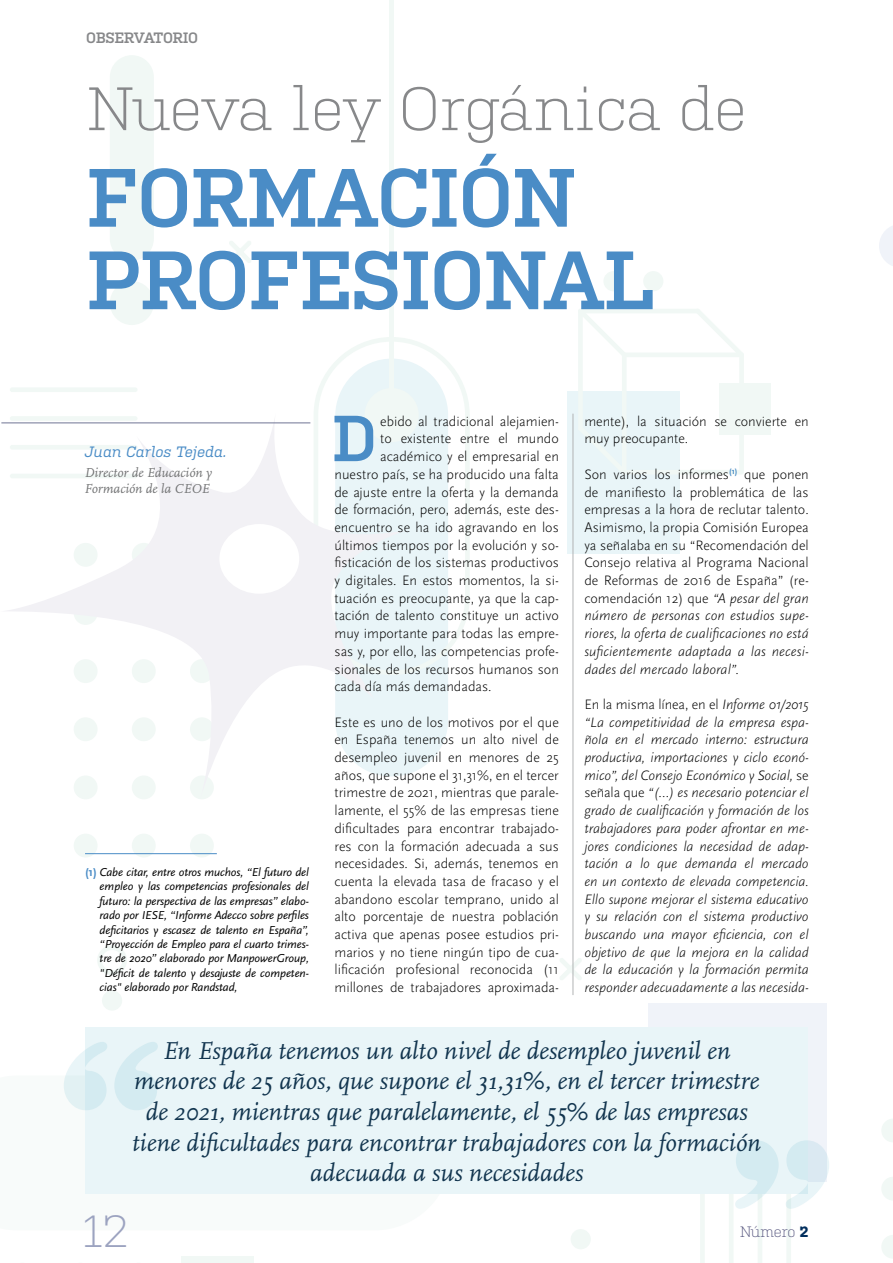
<style>
.page{position:relative;width:893px;height:1263px;background:#fff}
.page>*{position:absolute;margin:0;border:0;box-sizing:border-box;transform-origin:0 0}
.t1{font:600 82.35px/82.5px "Kulturista";letter-spacing:-.02em;color:#4a8cc6}
.t2{font:600 64.8px "Kulturista";color:#4a8cc6}
.t3{font:300 61.05px "Kulturista";letter-spacing:-.01em;color:#87888a}
.t4{font:300 45px "Kulturista";color:#9ca3c0}
.t5{font:italic 25.5px/30.6px "Scala Pro";color:#11344e;text-align:center}
.t6{font:italic 15px "Kulturista";color:#4a8cc6}
.t7{font:600 15px "Kulturista";letter-spacing:-.02em;color:#87888a}
.t8{font:300 15px "Kulturista";letter-spacing:-.02em;color:#57577f}
.t9{font:300 14.25px/17.7px "Scala Sans Pro";color:#000;text-align:justify}
.t10{font:italic 300 14.25px/17.7px "Scala Sans Pro";letter-spacing:-.01em;color:#000;text-align:justify}
.t11{font:italic 13.5px/16.2px "Scala Pro";color:#707172}
.t12{font:italic 12px/14.4px "Scala Sans Pro";letter-spacing:-.01em;color:#000;text-align:justify}
.s1{font-weight:700;font-style:normal;color:#4a8cc6}
.s2{font-style:italic}
.s3{font-style:normal}
.s4{font-weight:700;color:#012e5d}
</style>
<div class="page">
<div style="left:648px;top:1003px;width:178px;height:178px;background:#f0f3f9"></div>
<svg style="left:700px;top:1194px;width:5px;height:69px"></svg>
<div style="left:571px;top:1229px;width:20px;height:20px;background:#f1f8f5;border-radius:50%"></div>
<div style="left:102px;top:990px;width:20px;height:21px;background:#f1f8f5;border-radius:50%"></div>
<svg style="left:97px;top:946px;width:30px;height:29px"></svg>
<div style="left:568px;top:391px;width:112px;height:162px;background:#e9f5f8"></div>
<div style="left:720px;top:383px;width:51px;height:52px;background:#f1f8f5"></div>
<svg style="left:578px;top:309px;width:166px;height:165px"></svg>
<div style="left:643px;top:271px;width:20px;height:20px;background:#f1f8f5;border-radius:50%"></div>
<div style="left:603px;top:271px;width:21px;height:20px;background:#f1f8f5;border-radius:50%"></div>
<div style="left:10px;top:387px;width:128px;height:5px;background:#f1f8f5;border-radius:2px"></div>
<div style="left:181px;top:1256px;width:72px;height:7px;background:#f1f8f5"></div>
<svg style="left:406px;top:675px;width:42px;height:100px;background:#ecf6f9"></svg>
<svg style="left:314px;top:337px;width:156px;height:338px;fill:#e9f5f8"></svg>
<div style="left:365px;top:388px;width:54px;height:54px;background:#f1f8f5;border-radius:50%"></div>
<div style="left:389px;top:0;width:5px;height:415px;background:#f1f8f5"></div>
<div style="left:132px;top:775px;width:24px;height:24px;background:#f1f8f5;border-radius:50%"></div>
<div style="left:132px;top:834px;width:24px;height:23px;background:#f1f8f5;border-radius:50%"></div>
<div style="left:74px;top:775px;width:24px;height:24px;background:#f1f8f5;border-radius:50%"></div>
<div style="left:74px;top:834px;width:24px;height:23px;background:#f1f8f5;border-radius:50%"></div>
<div style="left:190px;top:775px;width:24px;height:24px;background:#f1f8f5;border-radius:50%"></div>
<div style="left:190px;top:834px;width:24px;height:23px;background:#f1f8f5;border-radius:50%"></div>
<div style="left:110px;top:55px;width:44px;height:206px;background:#f1f8f5;border-radius:22px"></div>
<div style="left:110px;top:281px;width:44px;height:44px;background:#f1f8f5;border-radius:50%"></div>
<svg style="left:882px;top:1119px;width:11px;height:23px"></svg>
<svg style="left:882px;top:1177px;width:11px;height:23px"></svg>
<svg style="left:882px;top:1235px;width:11px;height:23px"></svg>
<svg style="left:879px;top:226px;width:14px;height:40px"></svg>
<svg style="left:560px;top:958px;width:22px;height:22px"></svg>
<svg style="left:229px;top:241px;width:22px;height:22px"></svg>
<svg style="left:1px;top:414px;width:405px;height:383px"></svg>
<hr style="left:1px;top:423px;width:309px;height:1px;background:#6f7494">
<hr style="left:573px;top:414px;width:1px;height:581px;background:#b1b3b4">
<div style="left:85px;top:1027px;width:723px;height:167px;background:#e9f5f8"></div>
<svg style="left:114px;top:1042px;width:44px;height:68px"></svg>
<svg style="left:64px;top:1042px;width:43px;height:68px"></svg>
<svg style="left:729px;top:1140px;width:50px;height:123px"></svg>
<svg style="left:786px;top:1125px;width:43px;height:138px"></svg>
<hr style="left:85px;top:853px;width:132px;height:1px;background:#4a8cc6">
<p class="t7" style="left:86px;top:29px;width:114px">OBSERVATORIO</p>
<h3 class="t3" style="left:86px;top:65px;width:662px">Nueva ley Orgánica de</h3>
<h1 class="t1" style="left:86px;top:156px;width:570px">FORMACIÓN<br>PROFESIONAL</h1>
<p class="t6" style="left:84px;top:443px;width:144px">Juan Carlos Tejeda.</p>
<p class="t11" style="left:84px;top:465px;width:129px">Director de Educación y<br>Formación de la CEOE</p>
<p class="t12" style="left:100px;top:865px;width:211px;text-indent:-15px"><span class="s1">(1)</span> Cabe citar, entre otros muchos, “El futuro del empleo y las competencias profesionales del futuro: la perspectiva de las empresas” elabo&shy;rado por IESE, “Informe Adecco sobre perfiles deficitarios y escasez de talento en España”, “Proyección de Empleo para el cuarto trimes&shy;tre de 2020” elaborado por ManpowerGroup, "Déficit de talento y desajuste de competen&shy;cias" elaborado por Randstad,</p>
<h2 class="t2" style="left:332px;top:401px;width:47px">D</h2>
<p class="t9" style="left:380px;top:412px;width:180px">ebido al tradicional alejamien-</p>
<p class="t9" style="left:380px;top:430px;width:180px">to existente entre el mundo</p>
<p class="t9" style="left:380px;top:448px;width:180px">académico y el empresarial en</p>
<p class="t9" style="left:334px;top:465px;width:226px">nuestro país, se ha producido una falta</p>
<p class="t9" style="left:334px;top:483px;width:226px">de ajuste entre la oferta y la demanda</p>
<p class="t9" style="left:334px;top:501px;width:226px">de formación, pero, además, este des-</p>
<p class="t9" style="left:334px;top:518px;width:226px">encuentro se ha ido agravando en los</p>
<p class="t9" style="left:334px;top:536px;width:226px">últimos tiempos por la evolución y so-</p>
<p class="t9" style="left:334px;top:554px;width:226px">fisticación de los sistemas productivos</p>
<p class="t9" style="left:334px;top:572px;width:226px">y digitales. En estos momentos, la si-</p>
<p class="t9" style="left:334px;top:589px;width:226px">tuación es preocupante, ya que la cap-</p>
<p class="t9" style="left:334px;top:607px;width:226px">tación de talento constituye un activo</p>
<p class="t9" style="left:334px;top:625px;width:226px">muy importante para todas las empre-</p>
<p class="t9" style="left:334px;top:642px;width:226px">sas y, por ello, las competencias profe-</p>
<p class="t9" style="left:334px;top:660px;width:226px">sionales de los recursos humanos son</p>
<p class="t9" style="left:334px;top:678px;width:158px">cada día más demandadas.</p>
<p class="t9" style="left:334px;top:713px;width:226px">Este es uno de los motivos por el que en España tenemos un alto nivel de desempleo juvenil en menores de 25 años, que supone el 31,31%, en el tercer trimestre de 2021, mientras que parale&shy;lamente, el 55% de las empresas tiene dificultades para encontrar trabajado&shy;res con la formación adecuada a sus necesidades. Si, además, tenemos en cuenta la elevada tasa de fracaso y el abandono escolar temprano, unido al alto porcentaje de nuestra población activa que apenas posee estudios pri&shy;marios y no tiene ningún tipo de cua&shy;lificación profesional reconocida (11 millones de trabajadores aproximada-</p>
<p class="t9" style="left:584px;top:412px;width:226px">mente), la situación se convierte en muy preocupante.</p>
<p class="t9" style="left:584px;top:465px;width:226px">Son varios los informes<sup>(1)</sup> que ponen de manifiesto la problemática de las empresas a la hora de reclutar talento.<br>Asimismo, la propia Comisión Europea ya señalaba en su “Recomendación del Consejo relativa al Programa Nacional de Reformas de 2016 de España” (re&shy;comendación 12) que <span class="s2">“A pesar del gran número de personas con estudios supe&shy;riores, la oferta de cualificaciones no está suficientemente adaptada a las necesi&shy;dades del mercado laboral”.</span></p>
<p class="t10" style="left:584px;top:695px;width:226px"><span class="s3">En la misma línea, en el</span> Informe 01/2015 “La competitividad de la empresa espa&shy;ñola en el mercado interno: estructura productiva, importaciones y ciclo econó&shy;mico”, del Consejo Económico y Social, <span class="s3">se señala que</span> “(…) es necesario potenciar el grado de cualificación y formación de los trabajadores para poder afrontar en me&shy;jores condiciones la necesidad de adap&shy;tación a lo que demanda el mercado en un contexto de elevada competencia.<br>Ello supone mejorar el sistema educativo y su relación con el sistema productivo buscando una mayor eficiencia, con el objetivo de que la mejora en la calidad de la educación y la formación permita responder adecuadamente a las necesida-</p>
<p class="t5" style="left:132px;top:1035px;width:630px">En España tenemos un alto nivel de desempleo juvenil en menores de 25 años, que supone el 31,31%, en el tercer trimestre de 2021, mientras que paralelamente, el 55% de las empresas tiene dificultades para encontrar trabajadores con la formación adecuada a sus necesidades</p>
<h3 class="t4" style="left:83px;top:1199px;width:48px">12</h3>
<p class="t8" style="left:740px;top:1221px;width:70px">Número <span class="s4">2</span></p>
</div>
